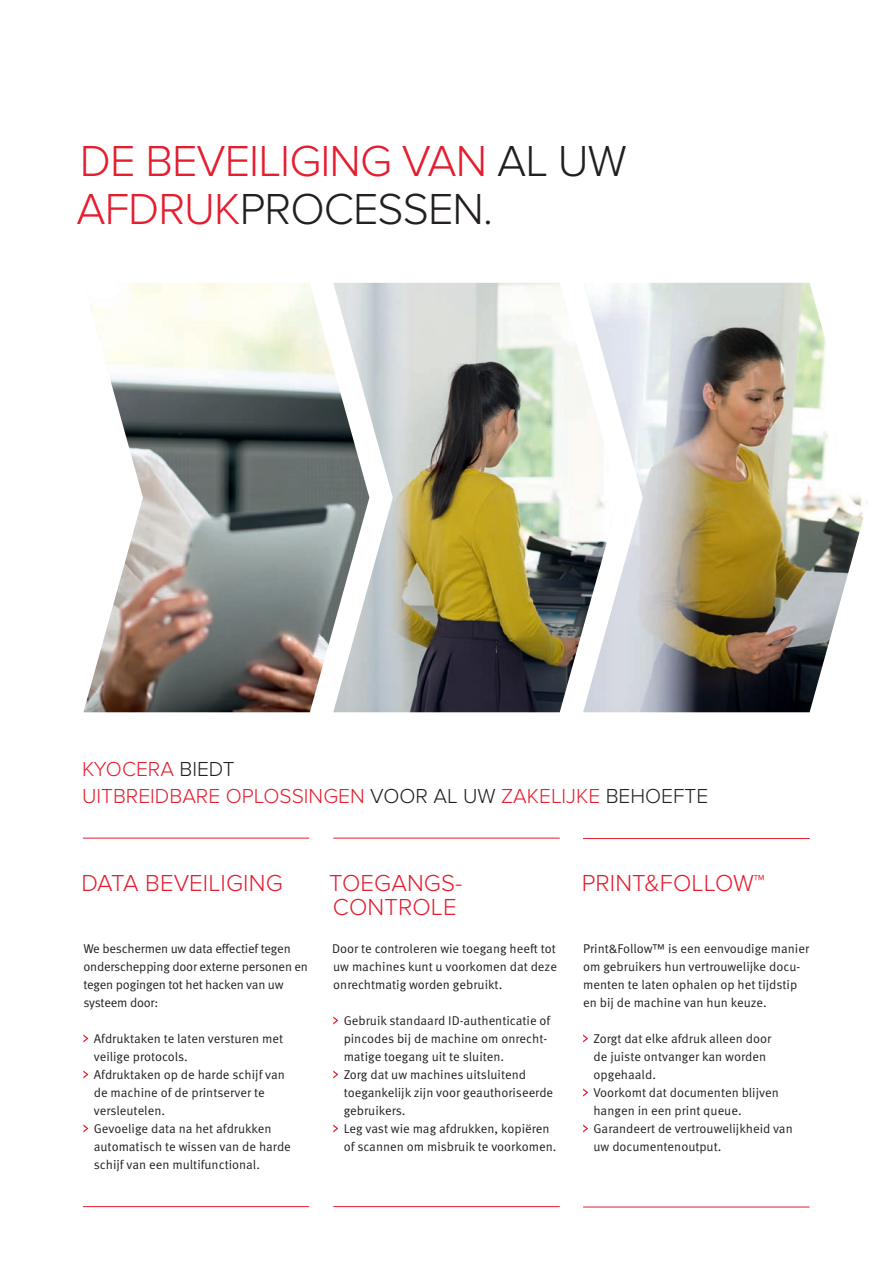
<style>
.page{position:relative;width:893px;height:1263px;background:#fff}
.page>*{position:absolute;margin:0;border:0;box-sizing:border-box;transform-origin:0 0}
.t1{font:300 45px/48px "Proxima Nova";letter-spacing:-.02em;color:#e41d2f}
.t2{font:300 24px "Proxima Nova";letter-spacing:.005em;color:#e41d2f}
.t3{font:300 21px/27px "Proxima Nova";color:#e41d2f}
.Copy_8_5_pt___ZA_12{font:12.75px/18px "Meta Pro Norm";color:#231f20}
.Copy_8_5_pt___ZA_12-2{font:12.75px/18px "Meta Pro Norm";letter-spacing:-.02em;color:#231f20}
.s1{color:#231f20}
</style>
<div class="page">
<img style="left:83px;top:283px;width:250px;height:429px">
<img style="left:333px;top:283px;width:250px;height:429px">
<img style="left:583px;top:283px;width:285px;height:429px">
<hr style="left:83px;top:838px;width:226px;height:1px;background:#e41d2f">
<hr style="left:83px;top:1206px;width:226px;height:1px;background:#e41d2f">
<hr style="left:333px;top:838px;width:227px;height:1px;background:#e41d2f">
<hr style="left:333px;top:1206px;width:227px;height:1px;background:#e41d2f">
<hr style="left:583px;top:838px;width:227px;height:1px;background:#e41d2f">
<hr style="left:583px;top:1206px;width:227px;height:1px;background:#e41d2f">
<svg style="left:83px;top:1034px;width:5px;height:8px"></svg>
<svg style="left:83px;top:1070px;width:5px;height:8px"></svg>
<svg style="left:83px;top:1124px;width:5px;height:8px"></svg>
<svg style="left:333px;top:1016px;width:5px;height:8px"></svg>
<svg style="left:333px;top:1070px;width:5px;height:8px"></svg>
<svg style="left:333px;top:1124px;width:5px;height:8px"></svg>
<svg style="left:583px;top:1034px;width:5px;height:8px"></svg>
<svg style="left:583px;top:1088px;width:5px;height:8px"></svg>
<svg style="left:583px;top:1124px;width:5px;height:8px"></svg>
<p class="t1" style="left:76px;top:137px;width:552px">DE BEVEILIGING VAN <span class="s1">AL UW<br></span>AFDRUK<span class="s1">PROCESSEN.</span></p>
<p class="t3" style="left:82px;top:755px;width:628px">KYOCERA <span class="s1">BIEDT<br></span>UITBREIDBARE OPLOSSINGEN <span class="s1">VOOR AL UW</span> ZAKELIJKE <span class="s1">BEHOEFTE</span></p>
<p class="t2" style="left:81px;top:869px;width:203px">DATA BEVEILIGING</p>
<p class="t2" style="left:329px;top:869px;width:135px">TOEGANGS-</p>
<p class="t2" style="left:333px;top:893px;width:125px">CONTROLE</p>
<p class="Copy_8_5_pt___ZA_12-2" style="left:83px;top:938px;width:226px">We beschermen uw data effectief tegen onderschepping door externe personen en tegen pogingen tot het hacken van uw systeem door:</p>
<p class="Copy_8_5_pt___ZA_12" style="left:94px;top:1028px;width:191px">Afdruktaken te laten versturen met veilige protocols.</p>
<p class="Copy_8_5_pt___ZA_12" style="left:94px;top:1064px;width:193px">Afdruktaken op de harde schijf van de machine of de printserver te versleutelen.</p>
<p class="Copy_8_5_pt___ZA_12" style="left:94px;top:1118px;width:199px">Gevoelige data na het afdrukken automatisch te wissen van de harde schijf van een multifunctional.</p>
<p class="Copy_8_5_pt___ZA_12" style="left:332px;top:938px;width:226px;text-align:justify">Door te controleren wie toegang heeft tot uw machines kunt u voorkomen dat deze onrechtmatig worden gebruikt.</p>
<p class="Copy_8_5_pt___ZA_12" style="left:344px;top:1010px;width:208px">Gebruik standaard ID-authenticatie of pincodes bij de machine om onrecht&shy;matige toegang uit te sluiten.</p>
<p class="Copy_8_5_pt___ZA_12" style="left:344px;top:1064px;width:211px">Zorg dat uw machines uitsluitend toegankelijk zijn voor geauthoriseerde gebruikers.</p>
<p class="Copy_8_5_pt___ZA_12" style="left:344px;top:1118px;width:214px">Leg vast wie mag afdrukken, kopiëren of scannen om misbruik te voorkomen.</p>
<p class="t2" style="left:582px;top:869px;width:185px">PRINT&amp;FOLLOW™</p>
<p class="Copy_8_5_pt___ZA_12" style="left:583px;top:938px;width:228px">Print&amp;Follow™ is een eenvoudige manier om gebruikers hun vertrouwelijke docu&shy;menten te laten ophalen op het tijdstip en bij de machine van hun keuze.</p>
<p class="Copy_8_5_pt___ZA_12" style="left:593px;top:1028px;width:179px">Zorgt dat elke afdruk alleen door de juiste ontvanger kan worden opgehaald.</p>
<p class="Copy_8_5_pt___ZA_12" style="left:593px;top:1082px;width:187px">Voorkomt dat documenten blijven hangen in een print queue.</p>
<p class="Copy_8_5_pt___ZA_12" style="left:593px;top:1118px;width:201px">Garandeert de vertrouwelijkheid van uw documentenoutput.</p>
</div>
